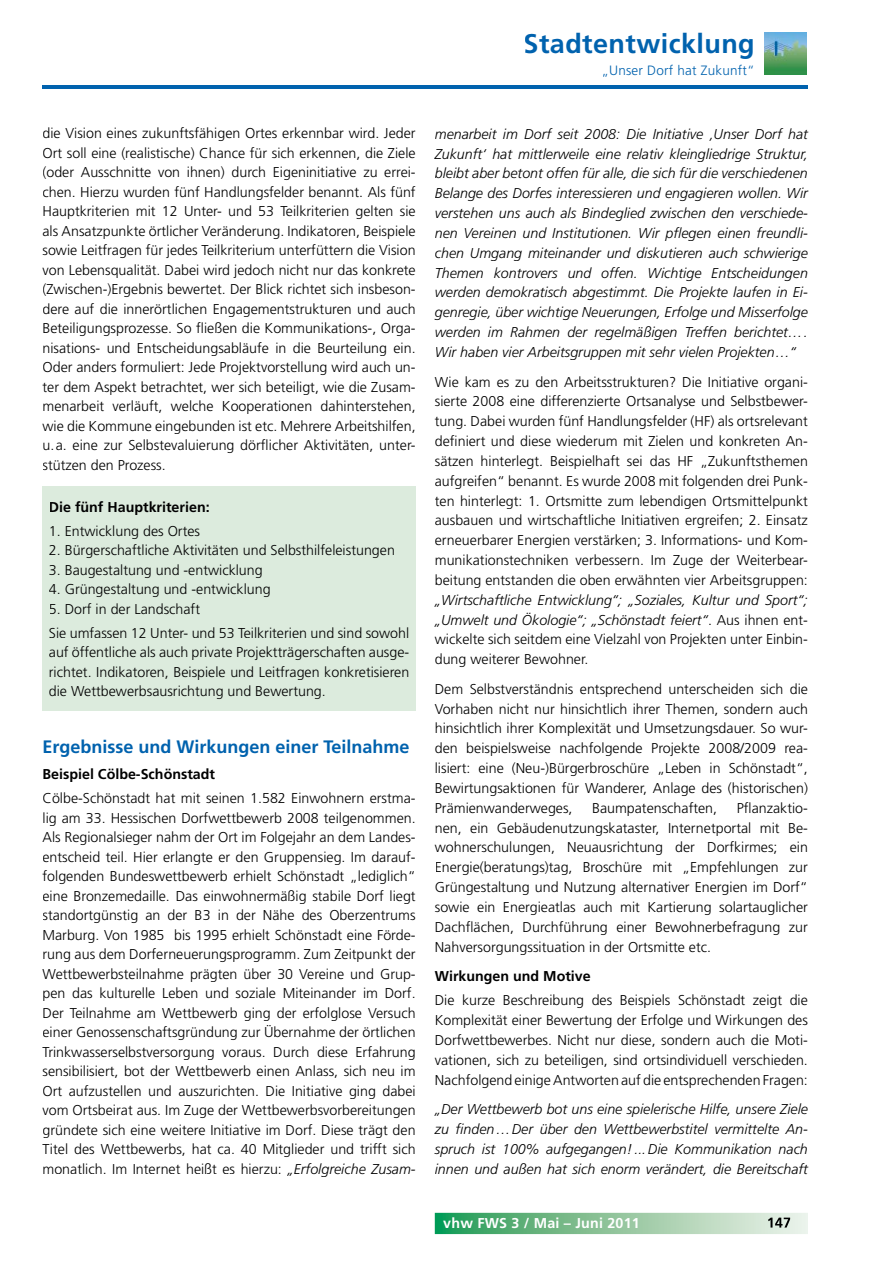
<style>
.page{position:relative;width:893px;height:1263px;background:#fff}
.page>*{position:absolute;margin:0;border:0;box-sizing:border-box;transform-origin:0 0}
.t1{font:700 27px "Frutiger LT";letter-spacing:.015em;color:#0062ae}
.t2{font:700 18px "Frutiger LT";color:#0062ae}
.t3{font:300 14.25px/19.5px "Frutiger LT";color:#000;text-align:justify}
.t4{font:italic 300 14.25px/19.8px "Frutiger";color:#000;text-align:justify}
.t5{font:700 14.25px "Frutiger LT";color:#000}
.t6{font:700 14.25px "Frutiger LT";letter-spacing:.015em;color:#fff}
.t7{font:300 13.5px "Frutiger LT";letter-spacing:.015em;color:#0062ae}
.s1{font-family:"Frutiger";font-style:italic}
.s2{font-family:"Frutiger LT";font-style:normal}
</style>
<div class="page">
<hr style="left:43px;top:86px;width:765px;height:3px;background:#0062ae">
<svg style="left:435px;top:1213px;width:373px;height:21px;background:#8bc59d"></svg>
<img style="left:764px;top:32px;width:42px;height:43px">
<img style="left:768px;top:1217px;width:22px;height:10px">
<div style="left:43px;top:486px;width:373px;height:225px;background:#dcebdd"></div>
<h1 class="t1" style="left:524px;top:28px;width:233px">Stadtentwicklung</h1>
<p class="t7" style="left:602px;top:62px;width:155px">„Unser Dorf hat Zukunft“</p>
<p class="t3" style="left:43px;top:124px;width:375px">die Vision eines zukunftsfähigen Ortes erkennbar wird. Jeder Ort soll eine (realistische) Chance für sich erkennen, die Ziele (oder Ausschnitte von ihnen) durch Eigeninitiative zu errei&shy;chen. Hierzu wurden fünf Handlungsfelder benannt. Als fünf Hauptkriterien mit 12 Unter- und 53 Teilkriterien gelten sie als Ansatzpunkte örtlicher Veränderung. Indikatoren, Beispiele sowie Leitfragen für jedes Teilkriterium unterfüttern die Vision von Lebensqualität. Dabei wird jedoch nicht nur das konkrete (Zwischen-)Ergebnis bewertet. Der Blick richtet sich insbeson&shy;dere auf die innerörtlichen Engagementstrukturen und auch Beteiligungsprozesse. So fließen die Kommunikations-, Orga&shy;nisations- und Entscheidungsabläufe in die Beurteilung ein.<br>Oder anders formuliert: Jede Projektvorstellung wird auch un&shy;ter dem Aspekt betrachtet, wer sich beteiligt, wie die Zusam&shy;menarbeit verläuft, welche Kooperationen dahinterstehen, wie die Kommune eingebunden ist etc. Mehrere Arbeitshilfen, u.a. eine zur Selbstevaluierung dörflicher Aktivitäten, unter&shy;stützen den Prozess.</p>
<p class="t5" style="left:49px;top:499px;width:162px">Die fünf Hauptkriterien:</p>
<p class="t3" style="left:49px;top:521px;width:153px">1. Entwicklung des Ortes</p>
<p class="t3" style="left:49px;top:541px;width:347px">2. Bürgerschaftliche Aktivitäten und Selbsthilfeleistungen</p>
<p class="t3" style="left:49px;top:560px;width:215px">3. Baugestaltung und -entwicklung</p>
<p class="t3" style="left:49px;top:580px;width:223px">4. Grüngestaltung und -entwicklung</p>
<p class="t3" style="left:49px;top:597px;width:362px;line-height:23.7px">5. Dorf in der Landschaft<br>Sie umfassen 12 Unter- und 53 Teilkriterien und sind sowohl</p>
<p class="t3" style="left:49px;top:643px;width:362px">auf öffentliche als auch private Projektträgerschaften ausge&shy;richtet. Indikatoren, Beispiele und Leitfragen konkretisieren die Wettbewerbsausrichtung und Bewertung.</p>
<p class="t2" style="left:43px;top:737px;width:369px">Ergebnisse und Wirkungen einer Teilnahme</p>
<p class="t5" style="left:43px;top:766px;width:174px">Beispiel Cölbe-Schönstadt</p>
<p class="t3" style="left:43px;top:789px;width:375px">Cölbe-Schönstadt hat mit seinen 1.582 Einwohnern erstma&shy;lig am 33. Hessischen Dorfwettbewerb 2008 teilgenommen.<br>Als Regionalsieger nahm der Ort im Folgejahr an dem Landes&shy;entscheid teil. Hier erlangte er den Gruppensieg. Im darauf&shy;folgenden Bundeswettbewerb erhielt Schönstadt „lediglich“ eine Bronzemedaille. Das einwohnermäßig stabile Dorf liegt standortgünstig an der B3 in der Nähe des Oberzentrums Marburg. Von 1985 bis 1995 erhielt Schönstadt eine Förde&shy;rung aus dem Dorferneuerungsprogramm. Zum Zeitpunkt der Wettbewerbsteilnahme prägten über 30 Vereine und Grup&shy;pen das kulturelle Leben und soziale Miteinander im Dorf.<br>Der Teilnahme am Wettbewerb ging der erfolglose Versuch einer Genossenschaftsgründung zur Übernahme der örtlichen Trinkwasserselbstversorgung voraus. Durch diese Erfahrung sensibilisiert, bot der Wettbewerb einen Anlass, sich neu im Ort aufzustellen und auszurichten. Die Initiative ging dabei vom Ortsbeirat aus. Im Zuge der Wettbewerbsvorbereitungen gründete sich eine weitere Initiative im Dorf. Diese trägt den Titel des Wettbewerbs, hat ca. 40 Mitglieder und trifft sich monatlich. Im Internet heißt es hierzu: <span class="s1">„Erfolgreiche Zusam-</span></p>
<p class="t4" style="left:435px;top:124px;width:375px">menarbeit im Dorf seit 2008: Die Initiative ‚Unser Dorf hat Zukunft‘ hat mittlerweile eine relativ kleingliedrige Struktur, bleibt aber betont offen für alle, die sich für die verschiedenen Belange des Dorfes interessieren und engagieren wollen. Wir verstehen uns auch als Bindeglied zwischen den verschiede&shy;nen Vereinen und Institutionen. Wir pflegen einen freundli&shy;chen Umgang miteinander und diskutieren auch schwierige Themen kontrovers und offen. Wichtige Entscheidungen werden demokratisch abgestimmt. Die Projekte laufen in Ei&shy;genregie, über wichtige Neuerungen, Erfolge und Misserfolge werden im Rahmen der regelmäßigen Treffen berichtet….<br>Wir haben vier Arbeitsgruppen mit sehr vielen Projekten…“</p>
<p class="t3" style="left:435px;top:372px;width:375px">Wie kam es zu den Arbeitsstrukturen? Die Initiative organi&shy;sierte 2008 eine differenzierte Ortsanalyse und Selbstbewer&shy;tung. Dabei wurden fünf Handlungsfelder (HF) als ortsrelevant definiert und diese wiederum mit Zielen und konkreten An&shy;sätzen hinterlegt. Beispielhaft sei das HF „Zukunftsthemen aufgreifen“ benannt. Es wurde 2008 mit folgenden drei Punk&shy;ten hinterlegt: 1. Ortsmitte zum lebendigen Ortsmittelpunkt ausbauen und wirtschaftliche Initiativen ergreifen; 2. Einsatz erneuerbarer Energien verstärken; 3. Informations- und Kom&shy;munikationstechniken verbessern. Im Zuge der Weiterbear&shy;beitung entstanden die oben erwähnten vier Arbeitsgruppen:</p>
<p class="t4" style="left:435px;top:590px;width:375px">„Wirtschaftliche Entwicklung“; „Soziales, Kultur und Sport“; „Umwelt und Ökologie“; „Schönstadt feiert“<span class="s2">. Aus ihnen ent-</span></p>
<p class="t3" style="left:435px;top:630px;width:375px">wickelte sich seitdem eine Vielzahl von Projekten unter Einbin&shy;dung weiterer Bewohner.</p>
<p class="t3" style="left:435px;top:679px;width:375px">Dem Selbstverständnis entsprechend unterscheiden sich die Vorhaben nicht nur hinsichtlich ihrer Themen, sondern auch hinsichtlich ihrer Komplexität und Umsetzungsdauer. So wur&shy;den beispielsweise nachfolgende Projekte 2008/2009 rea&shy;lisiert: eine (Neu-)Bürgerbroschüre „Leben in Schönstadt“, Bewirtungsaktionen für Wanderer, Anlage des (historischen)<br>Prämienwanderweges,</p>
<p class="t3" style="left:435px;top:798px;width:375px;text-indent:302px">Pflanzaktio&shy;nen, ein Gebäudenutzungskataster, Internetportal mit Be&shy;wohnerschulungen, Neuausrichtung der Dorfkirmes; ein Energie(beratungs)tag, Broschüre mit „Empfehlungen zur Grüngestaltung und Nutzung alternativer Energien im Dorf“ sowie ein Energieatlas auch mit Kartierung solartauglicher Dachflächen, Durchführung einer Bewohnerbefragung zur Nahversorgungssituation in der Ortsmitte etc.</p>
<p class="t5" style="left:435px;top:968px;width:157px">Wirkungen und Motive</p>
<p class="t3" style="left:435px;top:991px;width:375px">Die kurze Beschreibung des Beispiels Schönstadt zeigt die Komplexität einer Bewertung der Erfolge und Wirkungen des Dorfwettbewerbes. Nicht nur diese, sondern auch die Moti&shy;vationen, sich zu beteiligen, sind ortsindividuell verschieden.<br>Nachfolgend einige Antworten auf die entsprechenden Fragen:</p>
<p class="t4" style="left:435px;top:1099px;width:375px">„Der Wettbewerb bot uns eine spielerische Hilfe, unsere Ziele zu finden…Der über den Wettbewerbstitel vermittelte An&shy;spruch ist 100% aufgegangen! ...Die Kommunikation nach innen und außen hat sich enorm verändert, die Bereitschaft</p>
<p class="t3" style="left:592px;top:798px;width:127px">Baumpatenschaften,</p>
<p class="t6" style="left:443px;top:1215px;width:198px">vhw FWS 3 / Mai – Juni 2011</p>
</div>
